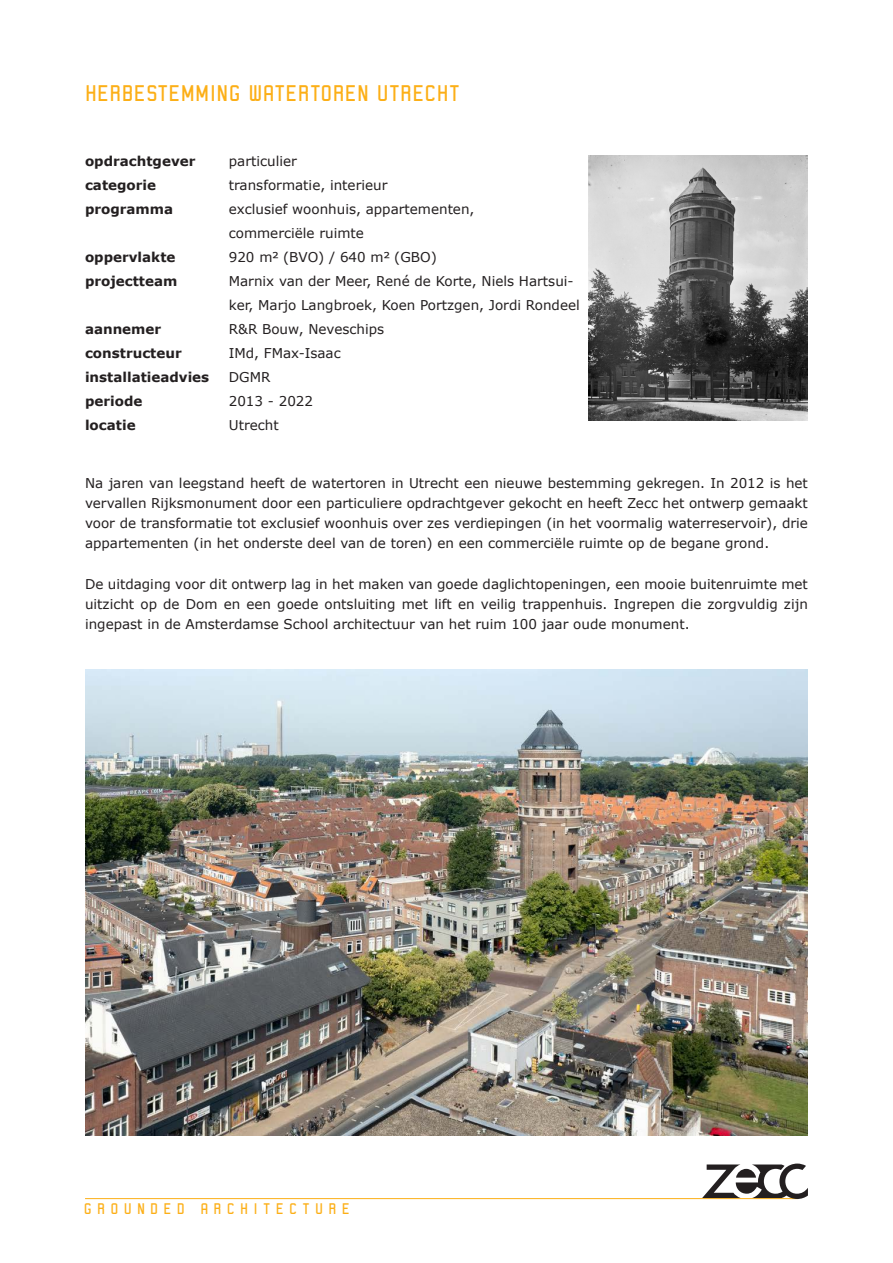
<style>
.page{position:relative;width:893px;height:1263px;background:#fff}
.page>*{position:absolute;margin:0;border:0;box-sizing:border-box;transform-origin:0 0}
.logo_tekst_groot__ro{font:24px "Robust ICG";letter-spacing:.015em;color:#fcaf17}
.t1{font:16.35px "Robust ICG";color:#fcaf17}
.Data_information_reg{font:13.5px/20.2px "Verdana";color:#231f20;text-align:justify}
.Basis_tekst_bold__ve{font:13.5px/24px "Verdana";color:#231f20}
.Basis_tekst_bold__ve-2{font:700 13.5px "Verdana";color:#231f20}
</style>
<div class="page">
<hr style="left:85px;top:1198px;width:713px;height:1px;background:#fcaf17">
<img style="left:85px;top:670px;width:723px;height:465px">
<img style="left:589px;top:155px;width:219px;height:265px">
<svg style="left:702px;top:1163px;width:106px;height:36px"></svg>
<p class="logo_tekst_groot__ro" style="left:85px;top:80px;width:376px">HERBESTEMMING WATERTOREN UTRECHT</p>
<p class="Basis_tekst_bold__ve-2" style="left:85px;top:151px;width:112px">opdrachtgever</p>
<p class="Basis_tekst_bold__ve-2" style="left:85px;top:175px;width:73px">categorie</p>
<p class="Basis_tekst_bold__ve-2" style="left:85px;top:199px;width:90px">programma</p>
<p class="Basis_tekst_bold__ve-2" style="left:85px;top:247px;width:92px">oppervlakte</p>
<p class="Basis_tekst_bold__ve-2" style="left:85px;top:271px;width:94px">projectteam</p>
<p class="Basis_tekst_bold__ve-2" style="left:85px;top:319px;width:78px">aannemer</p>
<p class="Basis_tekst_bold__ve-2" style="left:85px;top:343px;width:98px">constructeur</p>
<p class="Basis_tekst_bold__ve-2" style="left:85px;top:367px;width:126px">installatieadvies</p>
<p class="Basis_tekst_bold__ve-2" style="left:85px;top:391px;width:59px">periode</p>
<p class="Basis_tekst_bold__ve-2" style="left:85px;top:415px;width:52px">locatie</p>
<p class="Basis_tekst_bold__ve" style="left:229px;top:149px;width:70px">particulier</p>
<p class="Basis_tekst_bold__ve" style="left:229px;top:173px;width:160px">transformatie, interieur</p>
<p class="Basis_tekst_bold__ve" style="left:229px;top:197px;width:247px">exclusief woonhuis, appartementen,</p>
<p class="Basis_tekst_bold__ve" style="left:229px;top:221px;width:137px">commerciële ruimte</p>
<p class="Basis_tekst_bold__ve" style="left:229px;top:245px;width:210px">920 m2 (BVO) / 640 m2 (GBO)</p>
<p class="Basis_tekst_bold__ve" style="left:229px;top:269px;width:353px">Marnix van der Meer, René de Korte, Niels Hartsui&shy;ker, Marjo Langbroek, Koen Portzgen, Jordi Rondeel</p>
<p class="Basis_tekst_bold__ve" style="left:229px;top:317px;width:157px">R&amp;R Bouw, Neveschips</p>
<p class="Basis_tekst_bold__ve" style="left:229px;top:341px;width:113px">IMd, FMax-Isaac</p>
<p class="Basis_tekst_bold__ve" style="left:229px;top:365px;width:43px">DGMR</p>
<p class="Basis_tekst_bold__ve" style="left:229px;top:389px;width:86px">2013 - 2022</p>
<p class="Basis_tekst_bold__ve" style="left:229px;top:413px;width:51px">Utrecht</p>
<p class="Data_information_reg" style="left:85px;top:472px;width:724px">Na jaren van leegstand heeft de watertoren in Utrecht een nieuwe bestemming gekregen. In 2012 is het vervallen Rijksmonument door een particuliere opdrachtgever gekocht en heeft Zecc het ontwerp gemaakt voor de transformatie tot exclusief woonhuis over zes verdiepingen (in het voormalig waterreservoir), drie appartementen (in het onderste deel van de toren) en een commerciële ruimte op de begane grond.</p>
<p class="Data_information_reg" style="left:85px;top:574px;width:724px">De uitdaging voor dit ontwerp lag in het maken van goede daglichtopeningen, een mooie buitenruimte met uitzicht op de Dom en een goede ontsluiting met lift en veilig trappenhuis. Ingrepen die zorgvuldig zijn ingepast in de Amsterdamse School architectuur van het ruim 100 jaar oude monument.</p>
<p class="t1" style="left:84px;top:1199px;width:267px">G R O U N D E D A R C H I T E C T U R E</p>
</div>
